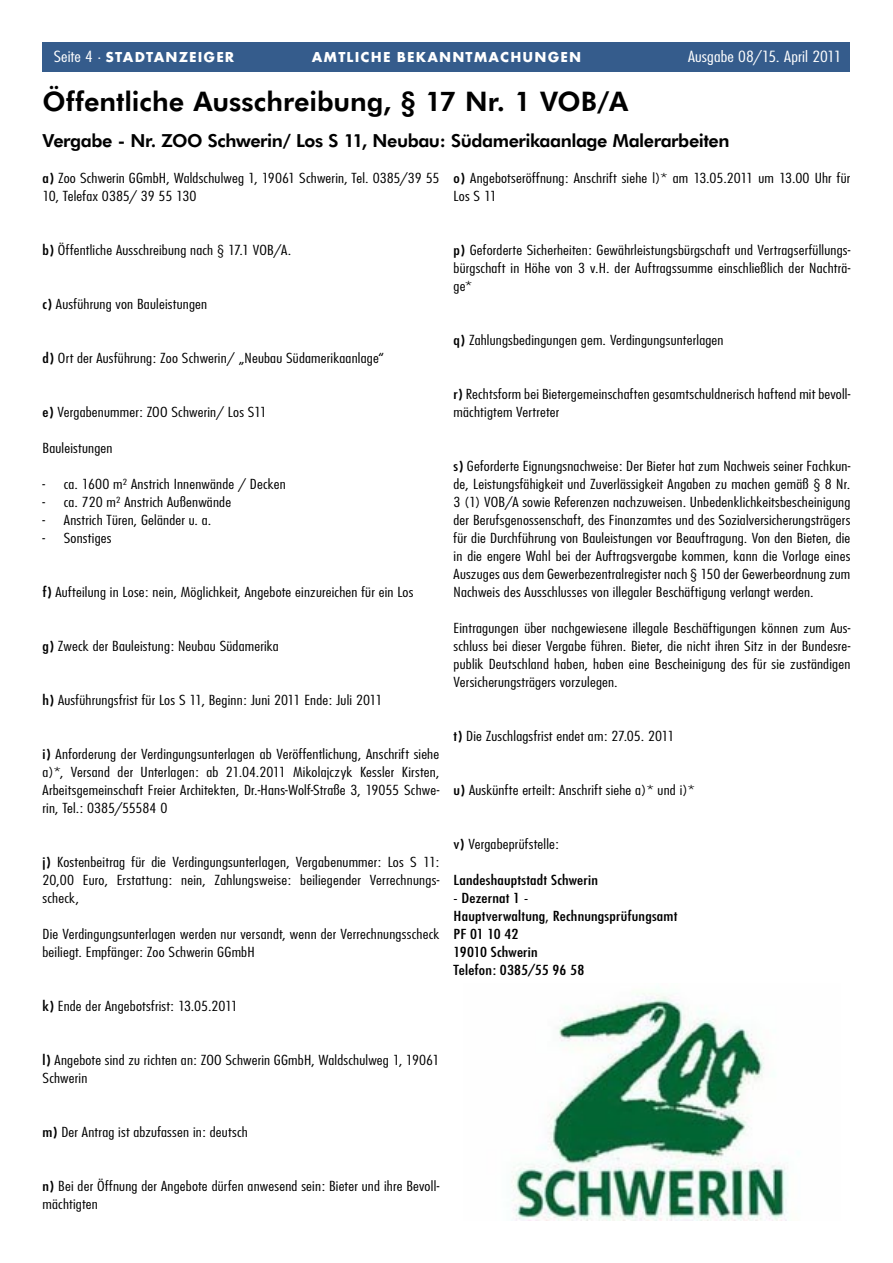
<style>
.page{position:relative;width:893px;height:1263px;background:#fff}
.page>*{position:absolute;margin:0;border:0;box-sizing:border-box;transform-origin:0 0}
.Headline_18pt{font:800 27px "Futura BT";color:#000}
.Headline_18pt-2{font:800 18px "Futura BT";letter-spacing:-.025em;color:#000}
.t1{font:700 15px "Futura TOT";letter-spacing:.075em;color:#fff}
.t2{font:300 condensed 15px "Futura";letter-spacing:.01em;color:#fff;scale:1.25 1}
.Fliesstext{font:300 condensed 13.5px/18px "Futura";letter-spacing:.01em;color:#000;scale:1.25 1}
.Fliesstext-2{font:condensed 13.5px "Futura";letter-spacing:.01em;color:#000;scale:1.25 1}
.s1{font-family:"Futura";font-weight:300;font-stretch:condensed}
.s2{font-weight:400}
</style>
<div class="page">
<div style="left:43px;top:43px;width:807px;height:29px;background:#355c8c"></div>
<img style="left:511px;top:993px;width:277px;height:227px">
<p class="t1" style="left:54px;top:48px;width:182px"><span class="s1">Seite 4 ·</span> STADTANZEIGER</p>
<p class="t1" style="left:312px;top:48px;width:271px">AMTLICHE BEKANNTMACHUNGEN</p>
<p class="t2" style="left:688px;top:47px;width:124px">Ausgabe 08/15. April 2011</p>
<p class="Headline_18pt" style="left:43px;top:85px;width:587px">Öffentliche Ausschreibung, § 17 Nr. 1 VOB/A</p>
<p class="Headline_18pt-2" style="left:43px;top:130px;width:688px">Vergabe - Nr. ZOO Schwerin/ Los S 11, Neubau: Südamerikaanlage Malerarbeiten</p>
<p class="Fliesstext" style="left:43px;top:169px;width:319px"><span class="s2">a)</span> Zoo Schwerin GGmbH, Waldschulweg 1, 19061 Schwerin, Tel. 0385/39 55<br>10, Telefax 0385/ 39 55 130</p>
<p class="Fliesstext" style="left:43px;top:241px;width:201px"><span class="s2">b)</span> Öffentliche Ausschreibung nach § 17.1 VOB/A.</p>
<p class="Fliesstext" style="left:454px;top:169px;width:319px"><span class="s2">o)</span> Angebotseröffnung: Anschrift siehe l)* am 13.05.2011 um 13.00 Uhr für<br>Los S 11</p>
<p class="Fliesstext" style="left:454px;top:241px;width:319px;text-align:justify"><span class="s2">p)</span> Geforderte Sicherheiten: Gewährleistungsbürgschaft und Vertragserfüllungs&shy;bürgschaft in Höhe von 3 v.H. der Auftragssumme einschließlich der Nachträ&shy;ge*</p>
<p class="Fliesstext" style="left:43px;top:295px;width:133px"><span class="s2">c)</span> Ausführung von Bauleistungen</p>
<p class="Fliesstext" style="left:43px;top:349px;width:275px"><span class="s2">d)</span> Ort der Ausführung: Zoo Schwerin/ „Neubau Südamerikaanlage“</p>
<p class="Fliesstext" style="left:43px;top:403px;width:181px"><span class="s2">e)</span> Vergabenummer: ZOO Schwerin/ Los S11</p>
<p class="Fliesstext" style="left:43px;top:439px;width:58px">Bauleistungen</p>
<p class="Fliesstext" style="left:43px;top:475px;width:196px">- ca. 1600 m² Anstrich Innenwände / Decken</p>
<p class="Fliesstext" style="left:43px;top:493px;width:152px">- ca. 720 m² Anstrich Außenwände</p>
<p class="Fliesstext" style="left:43px;top:511px;width:137px">- Anstrich Türen, Geländer u. a.</p>
<p class="Fliesstext" style="left:43px;top:529px;width:57px">- Sonstiges</p>
<p class="Fliesstext" style="left:43px;top:583px;width:298px"><span class="s2">f)</span> Aufteilung in Lose: nein, Möglichkeit, Angebote einzureichen für ein Los</p>
<p class="Fliesstext" style="left:43px;top:637px;width:191px"><span class="s2">g)</span> Zweck der Bauleistung: Neubau Südamerika</p>
<p class="Fliesstext" style="left:43px;top:691px;width:273px"><span class="s2">h)</span> Ausführungsfrist für Los S 11, Beginn: Juni 2011 Ende: Juli 2011</p>
<p class="Fliesstext" style="left:43px;top:745px;width:319px;text-align:justify"><span class="s2">i)</span> Anforderung der Verdingungsunterlagen ab Veröffentlichung, Anschrift siehe a)*, Versand der Unterlagen: ab 21.04.2011 Mikolajczyk Kessler Kirsten, Arbeitsgemeinschaft Freier Architekten, Dr.-Hans-Wolf-Straße 3, 19055 Schwe&shy;rin, Tel.: 0385/55584 0</p>
<p class="Fliesstext" style="left:43px;top:853px;width:319px;text-align:justify"><span class="s2">j)</span> Kostenbeitrag für die Verdingungsunterlagen, Vergabenummer: Los S 11:<br>20,00 Euro, Erstattung: nein, Zahlungsweise: beiliegender Verrechnungs&shy;scheck,</p>
<p class="Fliesstext" style="left:43px;top:925px;width:319px">Die Verdingungsunterlagen werden nur versandt, wenn der Verrechnungsscheck beiliegt. Empfänger: Zoo Schwerin GGmbH</p>
<p class="Fliesstext" style="left:43px;top:997px;width:158px"><span class="s2">k)</span> Ende der Angebotsfrist: 13.05.2011</p>
<p class="Fliesstext" style="left:43px;top:1051px;width:319px"><span class="s2">l)</span> Angebote sind zu richten an: ZOO Schwerin GGmbH, Waldschulweg 1, 19061<br>Schwerin</p>
<p class="Fliesstext" style="left:454px;top:331px;width:218px"><span class="s2">q)</span> Zahlungsbedingungen gem. Verdingungsunterlagen</p>
<p class="Fliesstext" style="left:454px;top:385px;width:319px"><span class="s2">r)</span> Rechtsform bei Bietergemeinschaften gesamtschuldnerisch haftend mit bevoll&shy;mächtigtem Vertreter</p>
<p class="Fliesstext" style="left:454px;top:457px;width:319px;text-align:justify"><span class="s2">s)</span> Geforderte Eignungsnachweise: Der Bieter hat zum Nachweis seiner Fachkun&shy;de, Leistungsfähigkeit und Zuverlässigkeit Angaben zu machen gemäß § 8 Nr.<br>3 (1) VOB/A sowie Referenzen nachzuweisen. Unbedenklichkeitsbescheinigung der Berufsgenossenschaft, des Finanzamtes und des Sozialversicherungsträgers für die Durchführung von Bauleistungen vor Beauftragung. Von den Bieten, die in die engere Wahl bei der Auftragsvergabe kommen, kann die Vorlage eines Auszuges aus dem Gewerbezentralregister nach § 150 der Gewerbeordnung zum Nachweis des Ausschlusses von illegaler Beschäftigung verlangt werden.</p>
<p class="Fliesstext" style="left:454px;top:619px;width:319px;text-align:justify">Eintragungen über nachgewiesene illegale Beschäftigungen können zum Aus&shy;schluss bei dieser Vergabe führen. Bieter, die nicht ihren Sitz in der Bundesre&shy;publik Deutschland haben, haben eine Bescheinigung des für sie zuständigen Versicherungsträgers vorzulegen.</p>
<p class="Fliesstext" style="left:454px;top:727px;width:178px"><span class="s2">t)</span> Die Zuschlagsfrist endet am: 27.05. 2011</p>
<p class="Fliesstext" style="left:454px;top:781px;width:194px"><span class="s2">u)</span> Auskünfte erteilt: Anschrift siehe a)* und i)*</p>
<p class="Fliesstext" style="left:454px;top:835px;width:86px"><span class="s2">v)</span> Vergabeprüfstelle:</p>
<p class="Fliesstext-2" style="left:454px;top:872px;width:117px">Landeshauptstadt Schwerin</p>
<p class="Fliesstext-2" style="left:454px;top:890px;width:61px">- Dezernat 1 -</p>
<p class="Fliesstext-2" style="left:454px;top:908px;width:181px">Hauptverwaltung, Rechnungsprüfungsamt</p>
<p class="Fliesstext-2" style="left:454px;top:926px;width:53px">PF 01 10 42</p>
<p class="Fliesstext-2" style="left:454px;top:944px;width:69px">19010 Schwerin</p>
<p class="Fliesstext-2" style="left:454px;top:962px;width:106px">Telefon: 0385/55 96 58</p>
<p class="Fliesstext" style="left:43px;top:1123px;width:166px"><span class="s2">m)</span> Der Antrag ist abzufassen in: deutsch</p>
<p class="Fliesstext" style="left:43px;top:1177px;width:319px"><span class="s2">n)</span> Bei der Öffnung der Angebote dürfen anwesend sein: Bieter und ihre Bevoll&shy;mächtigten</p>
</div>
